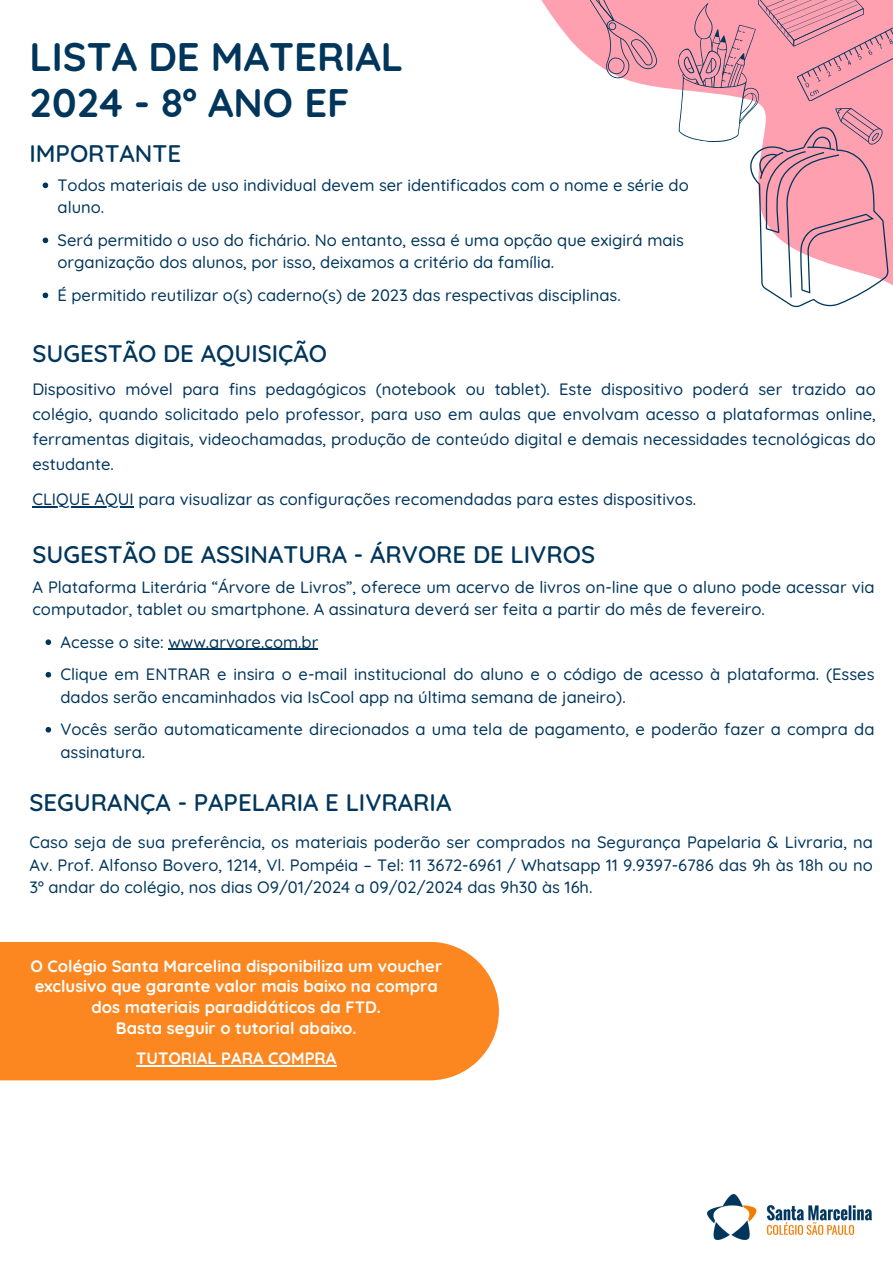
<style>
.page{position:relative;width:893px;height:1264px;background:#fff}
.page>*{position:absolute;margin:0;border:0;box-sizing:border-box;transform-origin:0 0}
.t1{font:700 39.9px "Quicksand";color:#00365c}
.t2{font:600 24px "Quicksand";color:#00365c}
.t3{font:500 16.5px/22.5px "Quicksand";color:#00365c}
.t4{font:500 16.5px/24.8px "Quicksand";color:#00355f;text-align:justify}
.t5{font:700 16.5px/20.7px "Quicksand";color:#fff;text-align:center}
</style>
<div class="page">
<svg style="left:541px;top:0;width:257px;height:308px"></svg>
<svg style="left:583px;top:0;width:76px;height:82px;background:#eea1b2"></svg>
<svg style="left:668px;top:0;width:224px;height:307px"></svg>
<img style="left:707px;top:1194px;width:164px;height:45px">
<svg style="left:43px;top:182px;width:5px;height:6px"></svg>
<svg style="left:43px;top:237px;width:5px;height:6px"></svg>
<svg style="left:43px;top:292px;width:5px;height:6px"></svg>
<hr style="left:32px;top:506px;width:102px;height:1px;background:#00355f">
<svg style="left:46px;top:639px;width:5px;height:6px"></svg>
<hr style="left:168px;top:648px;width:150px;height:2px;background:#00365c">
<svg style="left:46px;top:672px;width:5px;height:5px"></svg>
<svg style="left:46px;top:727px;width:5px;height:5px"></svg>
<div style="left:0;top:942px;width:499px;height:138px;background:#fc8721"></div>
<hr style="left:136px;top:1064px;width:200px;height:2px;background:#fff">
<p class="t1" style="left:29px;top:31px;width:375px">LISTA DE MATERIAL</p>
<p class="t1" style="left:29px;top:77px;width:322px">2024 - 8º ANO EF</p>
<p class="t2" style="left:29px;top:138px;width:153px">IMPORTANTE</p>
<p class="t3" style="left:58px;top:173px;width:632px">Todos materiais de uso individual devem ser identificados com o nome e série do aluno.</p>
<p class="t3" style="left:58px;top:228px;width:628px">Será permitido o uso do fichário. No entanto, essa é uma opção que exigirá mais organização dos alunos, por isso, deixamos a critério da família.</p>
<p class="t3" style="left:58px;top:283px;width:564px">É permitido reutilizar o(s) caderno(s) de 2023 das respectivas disciplinas.</p>
<p class="t2" style="left:32px;top:337px;width:296px">SUGESTÃO DE AQUISIÇÃO</p>
<p class="t4" style="left:32px;top:377px;width:844px">Dispositivo móvel para fins pedagógicos (notebook ou tablet). Este dispositivo poderá ser trazido ao colégio, quando solicitado pelo professor, para uso em aulas que envolvam acesso a plataformas online, ferramentas digitais, videochamadas, produção de conteúdo digital e demais necessidades tecnológicas do estudante.</p>
<p class="t4" style="left:32px;top:486px;width:665px">CLIQUE AQUI para visualizar as configurações recomendadas para estes dispositivos.</p>
<p class="t2" style="left:32px;top:538px;width:564px">SUGESTÃO DE ASSINATURA - ÁRVORE DE LIVROS</p>
<p class="t3" style="left:32px;top:575px;width:843px">A Plataforma Literária “Árvore de Livros”, oferece um acervo de livros on-line que o aluno pode acessar via computador, tablet ou smartphone. A assinatura deverá ser feita a partir do mês de fevereiro.</p>
<p class="t3" style="left:60px;top:630px;width:259px">Acesse o site: www.arvore.com.br</p>
<p class="t3" style="left:60px;top:662px;width:815px">Clique em ENTRAR e insira o e-mail institucional do aluno e o código de acesso à plataforma. (Esses dados serão encaminhados via IsCool app na última semana de janeiro).</p>
<p class="t3" style="left:60px;top:717px;width:815px">Vocês serão automaticamente direcionados a uma tela de pagamento, e poderão fazer a compra da assinatura.</p>
<p class="t2" style="left:29px;top:787px;width:423px">SEGURANÇA - PAPELARIA E LIVRARIA</p>
<p class="t3" style="left:29px;top:831px;width:844px;text-align:justify">Caso seja de sua preferência, os materiais poderão ser comprados na Segurança Papelaria &amp; Livraria, na Av. Prof. Alfonso Bovero, 1214, Vl. Pompéia – Tel: 11 3672-6961 / Whatsapp 11 9.9397-6786 das 9h às 18h ou no 3º andar do colégio, nos dias O9/01/2024 a 09/02/2024 das 9h30 às 16h.</p>
<p class="t5" style="left:30px;top:955px;width:413px">O Colégio Santa Marcelina disponibiliza um voucher exclusivo que garante valor mais baixo na compra dos materiais paradidáticos da FTD.</p>
<p class="t5" style="left:116px;top:1017px;width:242px">Basta seguir o tutorial abaixo.</p>
<p class="t5" style="left:136px;top:1047px;width:202px">TUTORIAL PARA COMPRA</p>
</div>
